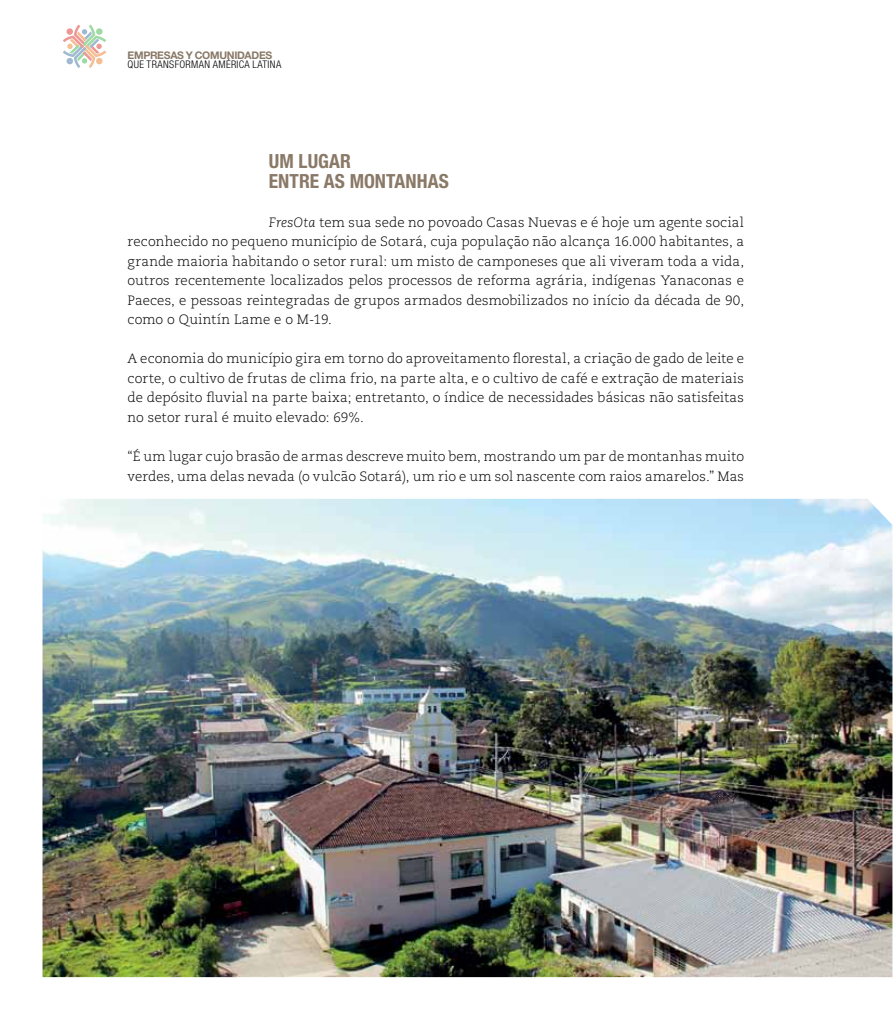
<style>
.page{position:relative;width:893px;height:1021px;background:#fff}
.page>*{position:absolute;margin:0;border:0;box-sizing:border-box;transform-origin:0 0}
.t1{font:700 condensed 19.5px/19.5px "Helvetica Neue LT Std";letter-spacing:.005em;color:#8a7967}
.t2{font:300 13.5px/19.5px "Caecilia LT Std";letter-spacing:.01em;color:#000;text-align:justify}
.t3{font:300 condensed 10.5px "Helvetica Neue LT Std";letter-spacing:.035em;color:#000}
.t4{font:700 10.5px "Helvetica Neue LT Std";letter-spacing:-.025em;color:#8a7967}
.s1{font-style:italic}
</style>
<div class="page">
<svg style="left:63px;top:25px;width:43px;height:43px"></svg>
<img style="left:43px;top:499px;width:849px;height:478px">
<p class="t4" style="left:128px;top:48px;width:146px">EMPRESAS Y COMUNIDADES</p>
<p class="t3" style="left:128px;top:59px;width:155px">QUE TRANSFORMAN AMÉRICA LATINA</p>
<h1 class="t1" style="left:269px;top:151px;width:181px">UM LUGAR<br>ENTRE AS MONTANHAS</h1>
<p class="t2" style="left:128px;top:213px;width:618px;text-indent:141px"><span class="s1">FresOta</span> tem sua sede no povoado Casas Nuevas e é hoje um agente social reconhecido no pequeno município de Sotará, cuja população não alcança 16.000 habitantes, a grande maioria habitando o setor rural: um misto de camponeses que ali viveram toda a vida, outros recentemente localizados pelos processos de reforma agrária, indígenas Yanaconas e Paeces, e pessoas reintegradas de grupos armados desmobilizados no início da década de 90, como o Quintín Lame e o M-19.</p>
<p class="t2" style="left:128px;top:349px;width:618px">A economia do município gira em torno do aproveitamento florestal, a criação de gado de leite e corte, o cultivo de frutas de clima frio, na parte alta, e o cultivo de café e extração de materiais de depósito fluvial na parte baixa; entretanto, o índice de necessidades básicas não satisfeitas no setor rural é muito elevado: 69%.</p>
<p class="t2" style="left:128px;top:447px;width:618px">“É um lugar cujo brasão de armas descreve muito bem, mostrando um par de montanhas muito verdes, uma delas nevada (o vulcão Sotará), um rio e um sol nascente com raios amarelos.” Mas</p>
</div>
